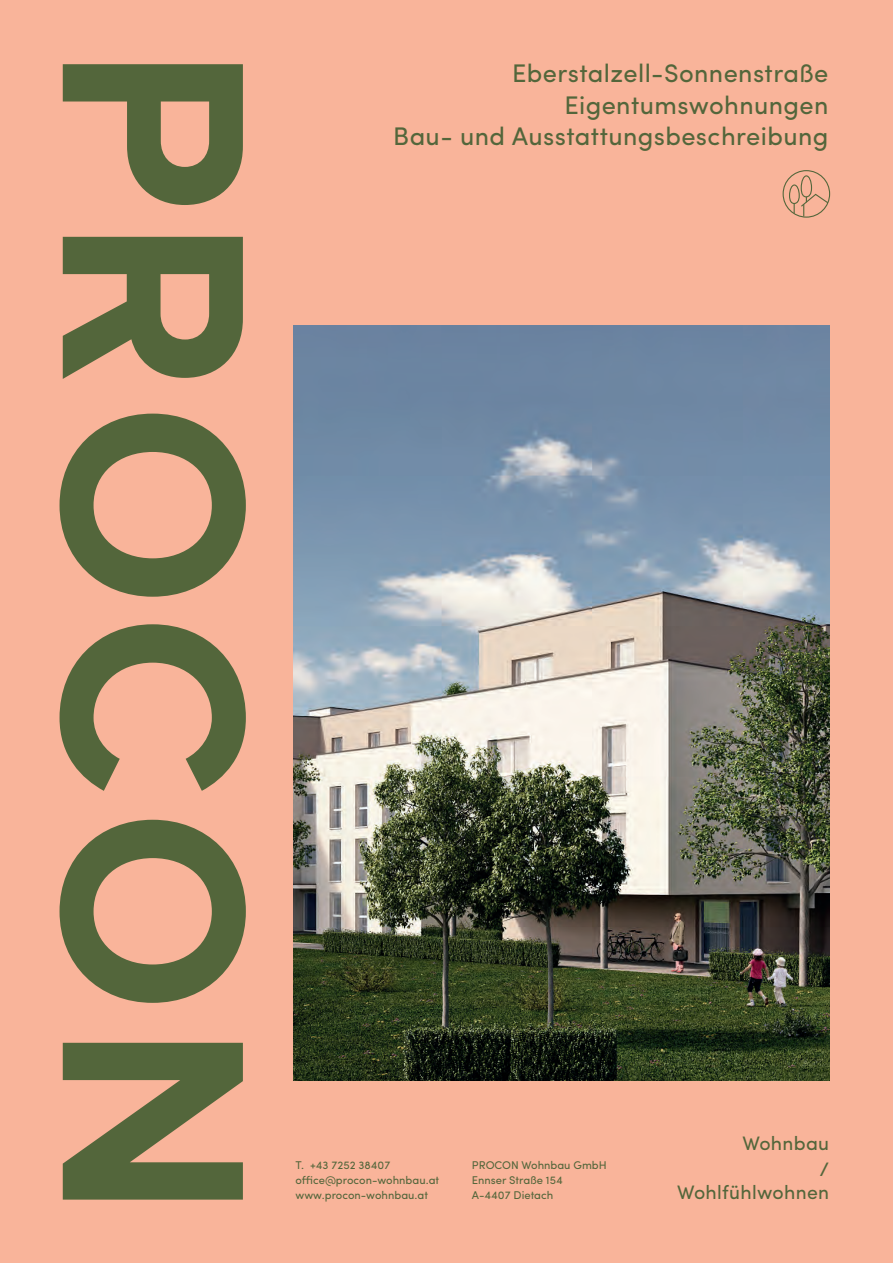
<style>
.page{position:relative;width:893px;height:1263px;background:#f9b49a}
.page>*{position:absolute;margin:0;border:0;box-sizing:border-box;transform-origin:0 0}
.t1{font:25.5px/31.5px "Sofia Pro";letter-spacing:.015em;color:#53663b;text-align:right}
.t2{font:19.5px/25.7px "Sofia Pro";letter-spacing:.015em;color:#53663b;text-align:right}
.t3{font:11.25px/15px "Sofia Pro";color:#53663b}
</style>
<div class="page">
<svg style="left:60px;top:64px;width:186px;height:1135px"></svg>
<img style="left:293px;top:325px;width:536px;height:755px">
<div style="left:783px;top:170px;width:47px;height:48px;border:1px solid #53663b;border-radius:50%"></div>
<svg style="left:788px;top:175px;width:41px;height:41px"></svg>
<h1 class="t1" style="left:393px;top:56px;width:437px">Eberstalzell-Sonnenstraße<br>Eigentumswohnungen<br>Bau- und Ausstattungsbeschreibung</h1>
<p class="t3" style="left:296px;top:1157px;width:145px">T. +43 7252 38407 office@procon-wohnbau.at www.procon-wohnbau.at</p>
<p class="t3" style="left:472px;top:1157px;width:136px">PROCON Wohnbau GmbH<br>Ennser Straße 154<br>A-4407 Dietach</p>
<h2 class="t2" style="left:742px;top:1129px;width:88px">Wohnbau /</h2>
<h2 class="t2" style="left:677px;top:1178px;width:154px">Wohlfühlwohnen</h2>
</div>
